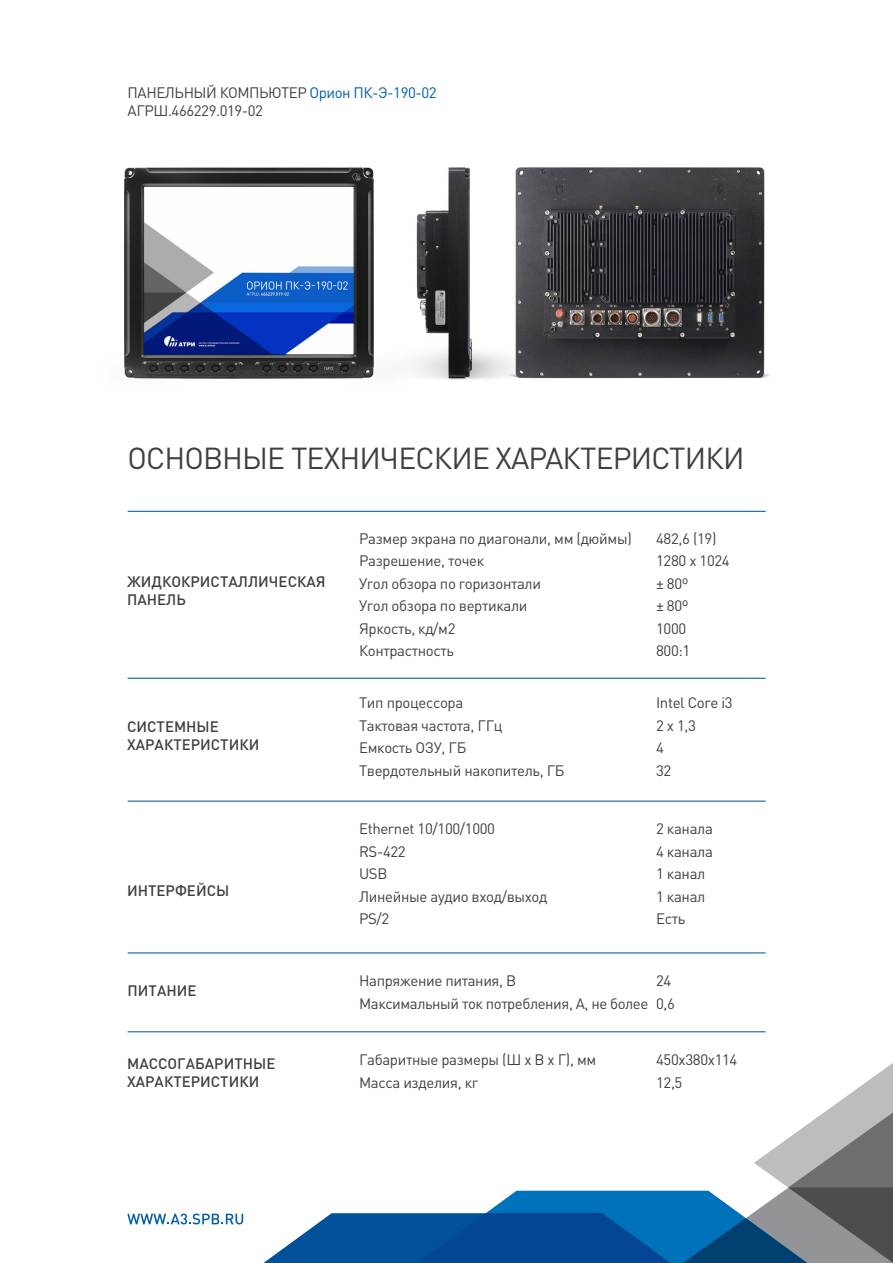
<style>
.page{position:relative;width:893px;height:1263px;background:#fff}
.page>*{position:absolute;margin:0;border:0;box-sizing:border-box;transform-origin:0 0}
.t1{font:30px "DIN Pro";letter-spacing:-.03em;color:#404041}
.t2{font:15px/22.5px "DIN Pro";letter-spacing:-.025em;color:#404041}
.t3{font:500 15px/18px "DIN Pro";color:#404041}
.s1{color:#005caa}
</style>
<div class="page">
<img style="left:124px;top:167px;width:647px;height:213px">
<svg style="left:263px;top:1063px;width:630px;height:200px"></svg>
<hr style="left:128px;top:678px;width:638px;height:1px;background:#005da5">
<hr style="left:128px;top:511px;width:638px;height:1px;background:#005da5">
<hr style="left:128px;top:800px;width:638px;height:2px;background:#005da5">
<hr style="left:128px;top:952px;width:638px;height:1px;background:#005da5">
<hr style="left:128px;top:1031px;width:638px;height:1px;background:#005da5">
<svg style="left:127px;top:1213px;width:116px;height:11px"></svg>
<p class="t2" style="left:128px;top:83px;width:311px;line-height:18px">ПАНЕЛЬНЫЙ КОМПЬЮТЕР <span class="s1">Орион ПК-Э-190-02<br></span>АГРШ.466229.019-02</p>
<h1 class="t1" style="left:128px;top:437px;width:618px">ОСНОВНЫЕ ТЕХНИЧЕСКИЕ ХАРАКТЕРИСТИКИ</h1>
<p class="t3" style="left:127px;top:572px;width:200px">ЖИДКОКРИСТАЛЛИЧЕСКАЯ<br>ПАНЕЛЬ</p>
<p class="t3" style="left:127px;top:716px;width:134px">СИСТЕМНЫЕ<br>ХАРАКТЕРИСТИКИ</p>
<p class="t3" style="left:127px;top:881px;width:104px">ИНТЕРФЕЙСЫ</p>
<p class="t3" style="left:128px;top:981px;width:70px">ПИТАНИЕ</p>
<p class="t3" style="left:127px;top:1054px;width:150px">МАССОГАБАРИТНЫЕ<br>ХАРАКТЕРИСТИКИ</p>
<p class="t2" style="left:359px;top:526px;width:274px">Размер экрана по диагонали, мм (дюймы)<br>Разрешение, точек<br>Угол обзора по горизонтали<br>Угол обзора по вертикали<br>Яркость, кд/м2<br>Контрастность</p>
<p class="t2" style="left:656px;top:526px;width:75px">482,6 (19)<br>1280 х 1024 ± 80º<br>± 80º<br>1000<br>800:1</p>
<p class="t2" style="left:359px;top:691px;width:207px">Тип процессора<br>Тактовая частота, ГГц<br>Емкость ОЗУ, ГБ<br>Твердотельный накопитель, ГБ</p>
<p class="t2" style="left:656px;top:691px;width:78px">Intel Core i3<br>2 х 1,3<br>4<br>32</p>
<p class="t2" style="left:359px;top:817px;width:190px">Ethernet 10/100/1000<br>RS-422<br>USB<br>Линейные аудио вход/выход<br>PS/2</p>
<p class="t2" style="left:656px;top:817px;width:58px">2 канала<br>4 канала<br>1 канал<br>1 канал<br>Есть</p>
<p class="t2" style="left:359px;top:969px;width:291px">Напряжение питания, В<br>Максимальный ток потребления, А, не более</p>
<p class="t2" style="left:656px;top:969px;width:20px">24<br>0,6</p>
<p class="t2" style="left:359px;top:1048px;width:239px">Габаритные размеры (Ш х В х Г), мм<br>Масса изделия, кг</p>
<p class="t2" style="left:656px;top:1048px;width:83px">450х380х114<br>12,5</p>
</div>
